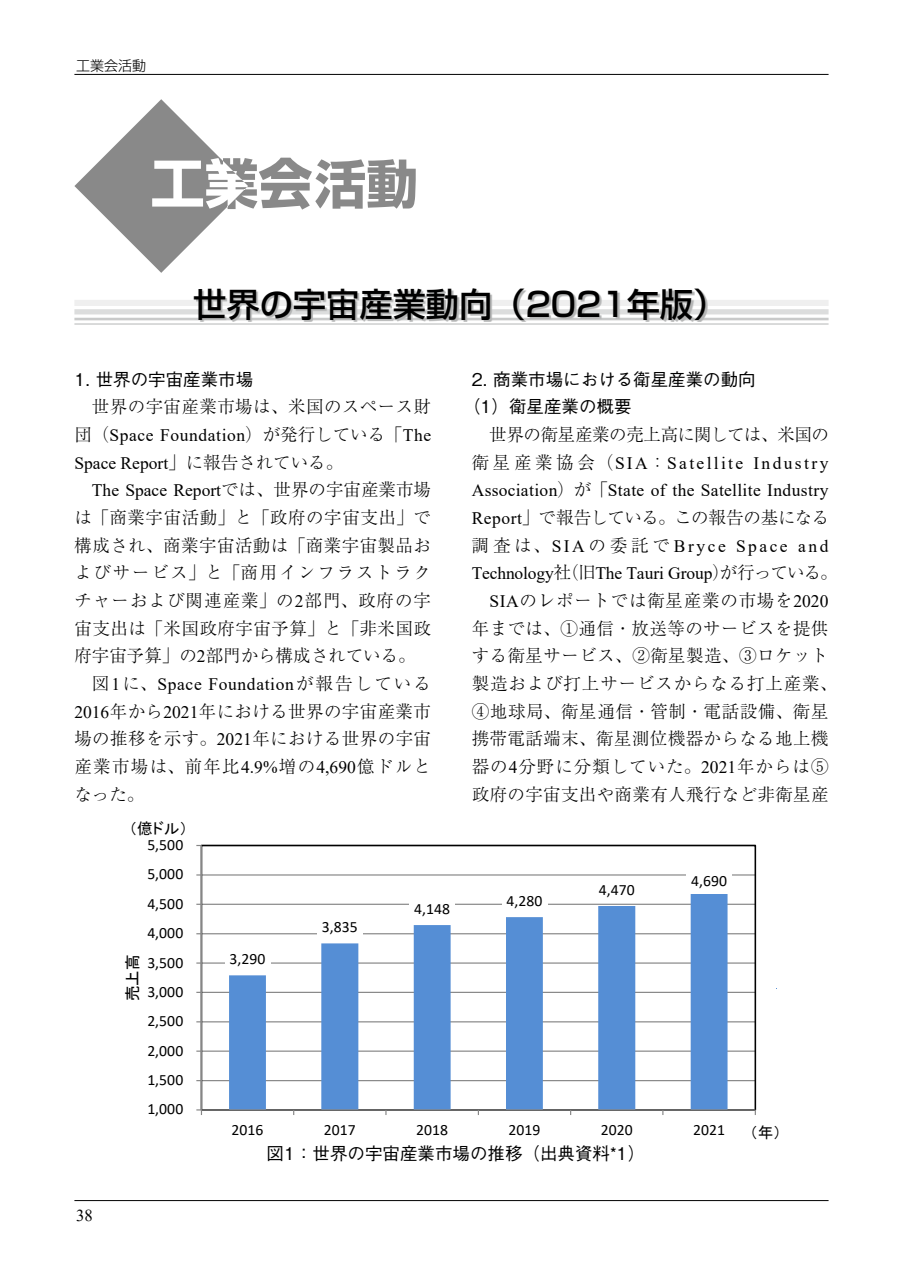
<style>
.page{position:relative;width:903px;height:1275px;background:#fff}
.page>*{position:absolute;margin:0;border:0;box-sizing:border-box;transform-origin:0 0}
.t1{font:500 33.25px "Shin Go Pro";color:#000}
.t2{font:300 17.5px/27.7px "Ryumin Pro";letter-spacing:.025em;color:#000;text-align:justify}
.t3{font:17.5px/27.7px "Times New Roman";letter-spacing:.025em;color:#000}
.t4{font:500 17.5px/27.7px "Gothic BBB Pro";color:#000}
.t5{font:17.5px/27.7px "Times New Roman";letter-spacing:-.005em;color:#000}
.t6{font:17.5px "Times New Roman";color:#000}
.t7{font:300 17.5px "Ryumin Pro";letter-spacing:-.02em;color:#000}
.t8{font:300 17.5px "Ryumin Pro";letter-spacing:-.025em;color:#000}
.t9{font:16.62px "Times New Roman";color:#000}
.t10{font:15.75px "Calibri";color:#000}
.t11{font:15.75px "MS P Gothic";color:#000}
.t12{font:300 14px "Shin Go Pro";color:#000}
.s1{font-family:"Ryumin Pro";font-weight:300}
.s2{font-family:"Times New Roman";font-weight:400}
</style>
<div class="page">
<hr style="left:74px;top:74px;width:754px;height:1px;background:#000">
<hr style="left:74px;top:1200px;width:754px;height:1px;background:#000">
<div style="left:74px;top:309px;width:754px;height:5px;background:#dcdddd"></div>
<hr style="left:74px;top:318px;width:754px;height:2px;background:#c9caca">
<hr style="left:74px;top:324px;width:754px;height:1px;background:#b5b6b6">
<div style="left:74px;top:300px;width:754px;height:6px;background:#efefef"></div>
<svg style="left:196px;top:290px;width:511px;height:32px"></svg>
<svg style="left:74px;top:99px;width:342px;height:174px"></svg>
<svg style="left:229px;top:894px;width:498px;height:215px"></svg>
<hr style="left:201px;top:845px;width:1px;height:265px;background:#868686">
<svg style="left:196px;top:845px;width:559px;height:1px"></svg>
<svg style="left:196px;top:874px;width:559px;height:1px"></svg>
<svg style="left:196px;top:904px;width:559px;height:1px"></svg>
<svg style="left:196px;top:933px;width:559px;height:1px"></svg>
<svg style="left:196px;top:962px;width:559px;height:2px"></svg>
<svg style="left:196px;top:992px;width:559px;height:1px"></svg>
<svg style="left:196px;top:1021px;width:559px;height:1px"></svg>
<svg style="left:196px;top:1050px;width:559px;height:2px"></svg>
<svg style="left:196px;top:1080px;width:559px;height:1px"></svg>
<hr style="left:201px;top:1109px;width:554px;height:1px;background:#868686">
<svg style="left:196px;top:1109px;width:6px;height:6px"></svg>
<div style="left:225px;top:947px;width:45px;height:24px;background:#fff"></div>
<div style="left:317px;top:915px;width:45px;height:24px;background:#fff"></div>
<div style="left:410px;top:896px;width:45px;height:24px;background:#fff"></div>
<div style="left:502px;top:889px;width:45px;height:23px;background:#fff"></div>
<div style="left:594px;top:877px;width:45px;height:24px;background:#fff"></div>
<div style="left:686px;top:869px;width:46px;height:24px;background:#fff"></div>
<p class="t12" style="left:76px;top:54px;width:71px">工業会活動</p>
<h1 class="t1" style="left:193px;top:277px;width:535px">世界の宇宙産業動向（2021年版）</h1>
<p class="t4" style="left:74px;top:363px;width:180px">1. 世界の宇宙産業市場</p>
<p class="t2" style="left:92px;top:392px;width:341px">世界の宇宙産業市場は、米国のスペース財</p>
<p class="t3" style="left:74px;top:421px;width:358px"><span class="s1">団（</span>Space Foundation<span class="s1">）が発行している「</span>The<br>Space Report<span class="s1">」に報告されている。</span></p>
<p class="t6" style="left:92px;top:478px;width:341px">The Space Report<span class="s1">では、世界の宇宙産業市場</span></p>
<p class="t2" style="left:74px;top:502px;width:358px">は「商業宇宙活動」と「政府の宇宙支出」で構成され、商業宇宙活動は「商業宇宙製品およびサービス」と「商用インフラストラクチャーおよび関連産業」の<span class="s2">2</span>部門、政府の宇宙支出は「米国政府宇宙予算」と「非米国政府宇宙予算」の<span class="s2">2</span>部門から構成されている。</p>
<p class="t3" style="left:92px;top:670px;width:341px"><span class="s1">図</span>1<span class="s1">に、</span>Space Foundation<span class="s1">が報告している</span></p>
<p class="t2" style="left:74px;top:696px;width:358px"><span class="s2">2016</span>年から<span class="s2">2021</span>年における世界の宇宙産業市場の推移を示す。<span class="s2">2021</span>年における世界の宇宙産業市場は、前年比<span class="s2">4.9%</span>増の<span class="s2">4,690</span>億ドルとなった。</p>
<p class="t11" style="left:129px;top:821px;width:60px">（億ドル）</p>
<p class="t10" style="left:147px;top:834px;width:37px">5,500</p>
<p class="t11" style="left:124px;top:1001px;width:49px;rotate:-90deg">売上高</p>
<p class="t10" style="left:147px;top:863px;width:37px">5,000</p>
<p class="t10" style="left:147px;top:893px;width:37px">4,500</p>
<p class="t10" style="left:147px;top:922px;width:37px">4,000</p>
<p class="t10" style="left:147px;top:951px;width:37px">3,500</p>
<p class="t10" style="left:147px;top:981px;width:37px">3,000</p>
<p class="t10" style="left:147px;top:1010px;width:37px">2,500</p>
<p class="t10" style="left:147px;top:1039px;width:37px">2,000</p>
<p class="t10" style="left:147px;top:1069px;width:37px">1,500</p>
<p class="t10" style="left:147px;top:1098px;width:37px">1,000</p>
<p class="t10" style="left:230px;top:948px;width:37px">3,290</p>
<p class="t10" style="left:322px;top:916px;width:37px">3,835</p>
<p class="t10" style="left:414px;top:897px;width:37px">4,148</p>
<p class="t4" style="left:463px;top:363px;width:294px;text-indent:9px">2. 商業市場における衛星産業の動向（1）衛星産業の概要</p>
<p class="t8" style="left:489px;top:421px;width:341px">世界の衛星産業の売上高に関しては、米国の</p>
<p class="t3" style="left:472px;top:448px;width:358px"><span class="s1">衛星産業協会（</span>SIA<span class="s1">：</span>Satellite Industry<br>Association<span class="s1">）が「</span>State of the Satellite Industry</p>
<p class="t7" style="left:472px;top:504px;width:359px"><span class="s2">Report</span>」で報告している。この報告の基になる</p>
<p class="t5" style="left:472px;top:531px;width:368px"><span class="s1">調査は、</span>SIA<span class="s1">の委託で</span>Bryce Space and<br>Technology<span class="s1">社（旧</span>The Tauri Group<span class="s1">）が行っている。</span></p>
<p class="t2" style="left:472px;top:585px;width:367px;text-align:center"><span class="s2">SIA</span>のレポートでは衛星産業の市場を<span class="s2">2020<br></span>年までは、①通信・放送等のサービスを提供する衛星サービス、②衛星製造、③ロケット製造および打上サービスからなる打上産業、<br>④地球局、衛星通信・管制・電話設備、衛星携帯電話端末、衛星測位機器からなる地上機器の<span class="s2">4</span>分野に分類していた。<span class="s2">2021</span>年からは⑤政府の宇宙支出や商業有人飛行など非衛星産</p>
<p class="t10" style="left:506px;top:890px;width:37px">4,280</p>
<p class="t10" style="left:599px;top:878px;width:37px">4,470</p>
<p class="t10" style="left:691px;top:870px;width:37px">4,690</p>
<p class="t9" style="left:76px;top:1204px;width:18px">38</p>
<p class="t10" style="left:232px;top:1119px;width:33px">2016</p>
<p class="t10" style="left:324px;top:1119px;width:33px">2017</p>
<p class="t10" style="left:416px;top:1119px;width:33px">2018</p>
<p class="t10" style="left:508px;top:1119px;width:33px">2019</p>
<p class="t10" style="left:601px;top:1119px;width:33px">2020</p>
<p class="t10" style="left:693px;top:1119px;width:33px">2021</p>
<p class="t4" style="left:267px;top:1137px;width:380px">図1：世界の宇宙産業市場の推移（出典資料*1）</p>
<p class="t11" style="left:750px;top:1125px;width:33px">（年）</p>
</div>
